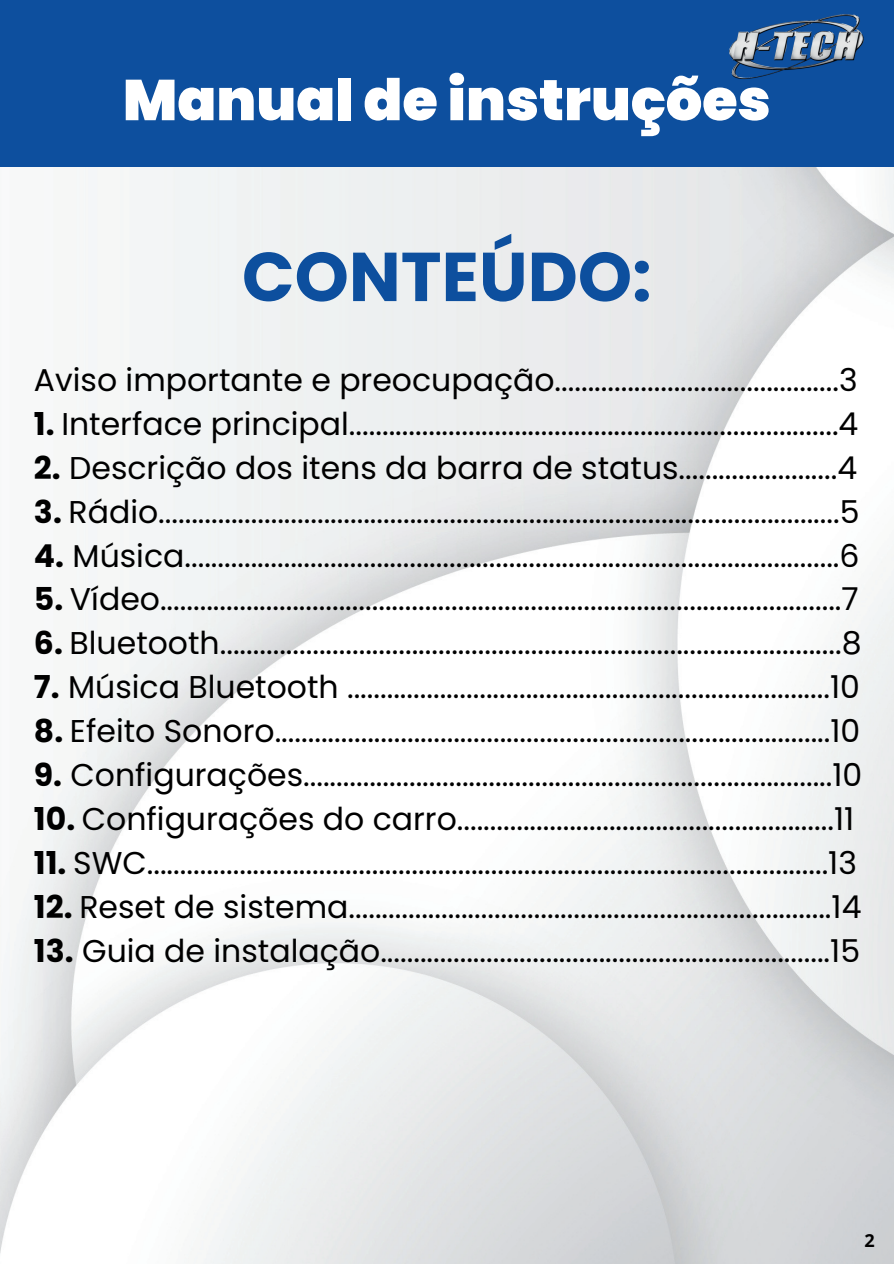
<style>
.page{position:relative;width:894px;height:1264px;background:#fff}
.page>*{position:absolute;margin:0;border:0;box-sizing:border-box;transform-origin:0 0}
.t1{font:700 69px "Poppins";color:#0d4f9e}
.t2{font:900 57.3px "Poppins";color:#fff}
.t3{font:31.5px "Poppins";color:#000}
.t4{font:700 18px "Open Sans";color:#000}
.s1{font-weight:700}
</style>
<div class="page">
<img style="left:0;top:166px;width:893px;height:1097px">
<div style="left:0;top:0;width:893px;height:166px;background:#0d4f9e"></div>
<img style="left:729px;top:14px;width:135px;height:65px">
<h2 class="t2" style="left:123px;top:67px;width:649px">Manual de instruções</h2>
<h1 class="t1" style="left:242px;top:237px;width:411px">CONTEÚDO:</h1>
<p class="t3" style="left:34px;top:361px;width:825px">Aviso importante e preocupação...........................................3</p>
<p class="t3" style="left:34px;top:405px;width:825px"><span class="s1">1.</span> Interface principal..........................................................................4</p>
<p class="t3" style="left:34px;top:449px;width:824px"><span class="s1">2.</span> Descrição dos itens da barra de status........................4</p>
<p class="t3" style="left:34px;top:493px;width:826px"><span class="s1">3.</span> Rádio.......................................................................................................5</p>
<p class="t3" style="left:34px;top:537px;width:826px"><span class="s1">4.</span> Música...................................................................................................6</p>
<p class="t3" style="left:34px;top:581px;width:826px"><span class="s1">5.</span> Vídeo.......................................................................................................7</p>
<p class="t3" style="left:34px;top:625px;width:829px"><span class="s1">6.</span> Bluetooth..............................................................................................8</p>
<p class="t3" style="left:34px;top:669px;width:827px"><span class="s1">7.</span> Música Bluetooth .........................................................................10</p>
<p class="t3" style="left:34px;top:712px;width:827px"><span class="s1">8.</span> Efeito Sonoro....................................................................................10</p>
<p class="t3" style="left:34px;top:756px;width:829px"><span class="s1">9.</span> Configurações................................................................................10</p>
<p class="t3" style="left:34px;top:800px;width:821px"><span class="s1">10.</span> Configurações do carro.........................................................11</p>
<p class="t3" style="left:34px;top:844px;width:824px"><span class="s1">11.</span> SWC.......................................................................................................13</p>
<p class="t3" style="left:34px;top:888px;width:828px"><span class="s1">12.</span> Reset de sistema.........................................................................14</p>
<p class="t3" style="left:34px;top:932px;width:827px"><span class="s1">13.</span> Guia de instalação....................................................................15</p>
<p class="t4" style="left:864px;top:1227px;width:12px">2</p>
</div>
